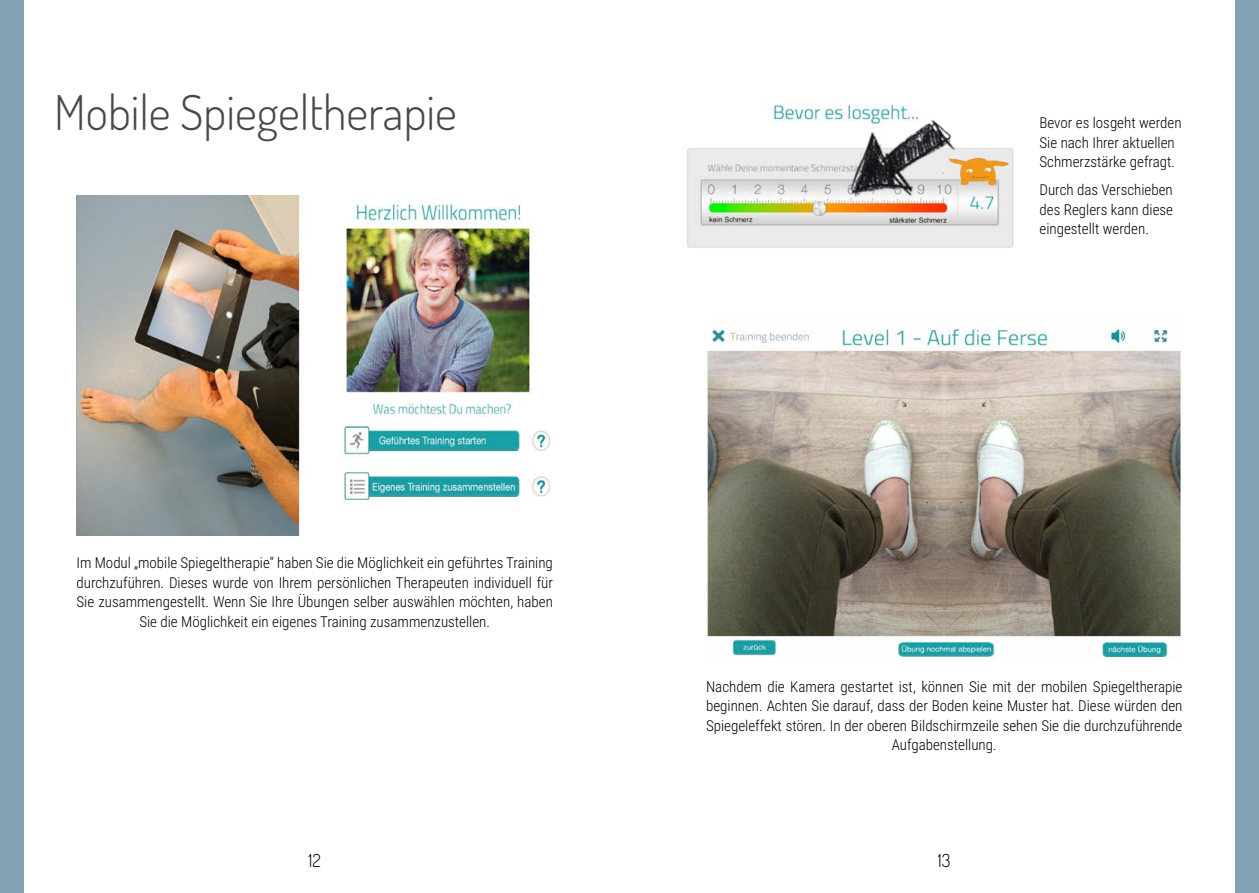
<style>
.page{position:relative;width:1259px;height:893px;background:#fff}
.page>*{position:absolute;margin:0;border:0;box-sizing:border-box;transform-origin:0 0}
.t1{font:300 48px "Dosis";color:#484847}
.t2{font:300 18px "Dosis";color:#000}
.t3{font:300 15px/19.5px "Roboto Condensed";color:#000;text-align:center}
</style>
<div class="page">
<div style="left:0;top:0;width:24px;height:893px;background:#84a2b5"></div>
<img style="left:706px;top:328px;width:475px;height:331px">
<img style="left:687px;top:104px;width:327px;height:144px">
<img style="left:814px;top:104px;width:172px;height:134px">
<img style="left:77px;top:196px;width:473px;height:340px">
<div style="left:1234px;top:0;width:25px;height:893px;background:#84a2b5"></div>
<h1 class="t1" style="left:54px;top:81px;width:404px">Mobile Spiegeltherapie</h1>
<p class="t3" style="left:77px;top:553px;width:478px">Im Modul „mobile Spiegeltherapie“ haben Sie die Möglichkeit ein geführtes Training durchzuführen. Dieses wurde von Ihrem persönlichen Therapeuten individuell für Sie zusammengestellt. Wenn Sie Ihre Übungen selber auswählen möchten, haben Sie die Möglichkeit ein eigenes Training zusammenzustellen.</p>
<p class="t3" style="left:1039px;top:113px;width:143px;text-align:left">Bevor es losgeht werden<br>Sie nach Ihrer aktuellen<br>Schmerzstärke gefragt.</p>
<p class="t3" style="left:1039px;top:180px;width:135px;text-align:justify">Durch das Verschieben des Reglers kann diese eingestellt werden.</p>
<p class="t3" style="left:706px;top:676px;width:478px">Nachdem die Kamera gestartet ist, können Sie mit der mobilen Spiegeltherapie beginnen. Achten Sie darauf, dass der Boden keine Muster hat. Diese würden den Spiegeleffekt stören. In der oberen Bildschirmzeile sehen Sie die durchzuführende Aufgabenstellung.</p>
<p class="t2" style="left:308px;top:848px;width:14px">12</p>
<p class="t2" style="left:938px;top:848px;width:14px">13</p>
</div>
